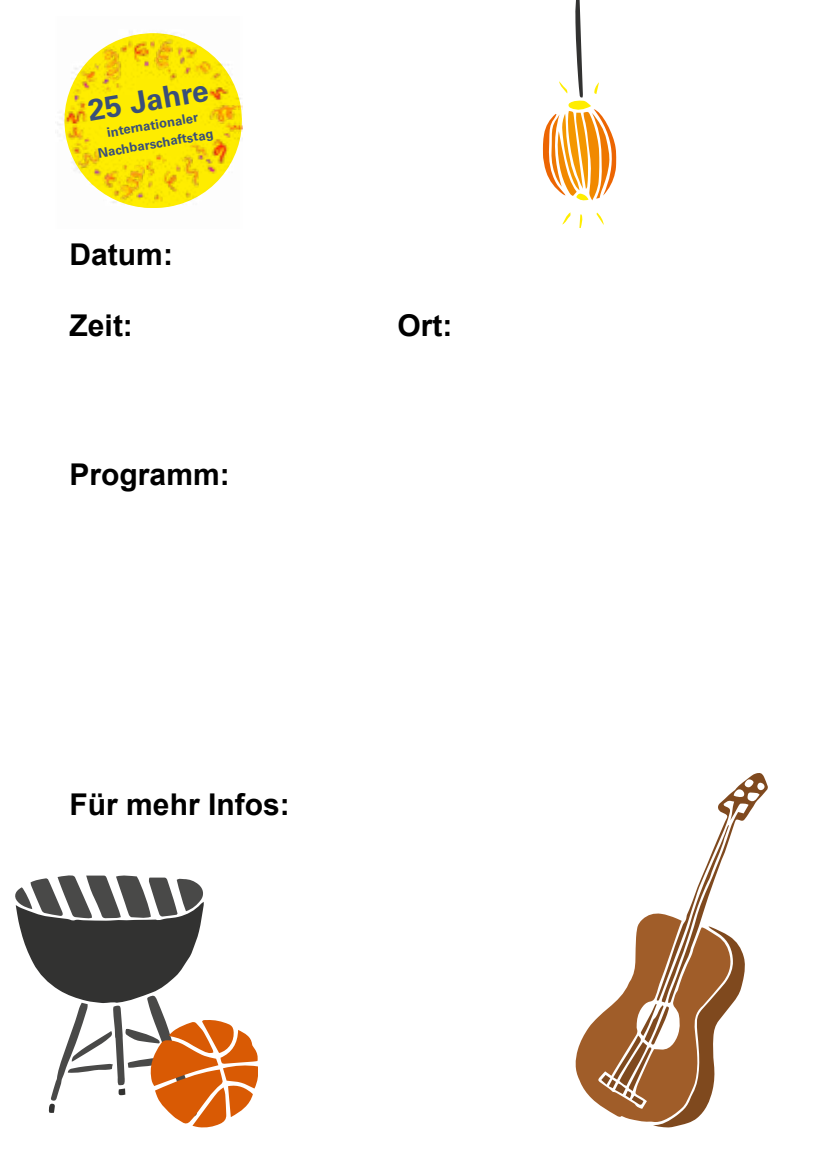
<style>
.page{position:relative;width:837px;height:1172px;background:#fff}
.page>*{position:absolute;margin:0;border:0;box-sizing:border-box;transform-origin:0 0}
.t1{font:700 30px "Arial";color:#000}
.t2{font:700 30px "Univers LT Std";color:#3a507a}
.t3{font:700 13px/18.8px "Univers LT Std";color:#3a507a;text-align:center}
</style>
<div class="page">
<svg style="left:562px;top:212px;width:8px;height:13px"></svg>
<svg style="left:596px;top:213px;width:7px;height:11px"></svg>
<svg style="left:579px;top:214px;width:4px;height:14px"></svg>
<svg style="left:542px;top:0;width:75px;height:201px"></svg>
<svg style="left:15px;top:875px;width:242px;height:253px"></svg>
<svg style="left:575px;top:773px;width:193px;height:354px"></svg>
<img style="left:58px;top:32px;width:181px;height:176px">
<h1 class="t2" style="left:85px;top:94px;width:123px;rotate:-10deg">25 Jahre</h1>
<p class="t3" style="left:93px;top:126px;width:118px;rotate:-10deg">internationaler<br>Nachbarschaftstag</p>
<p class="t3" style="left:96px;top:126px;width:118px;rotate:-10deg">internationaler<br>Nachbarschaftstag</p>
<h1 class="t1" style="left:70px;top:234px;width:105px">Datum:</h1>
<h1 class="t1" style="left:70px;top:306px;width:65px">Zeit:</h1>
<h1 class="t1" style="left:397px;top:306px;width:56px">Ort:</h1>
<h1 class="t1" style="left:70px;top:455px;width:162px">Programm:</h1>
<h1 class="t1" style="left:70px;top:784px;width:222px">Für mehr Infos:</h1>
</div>
